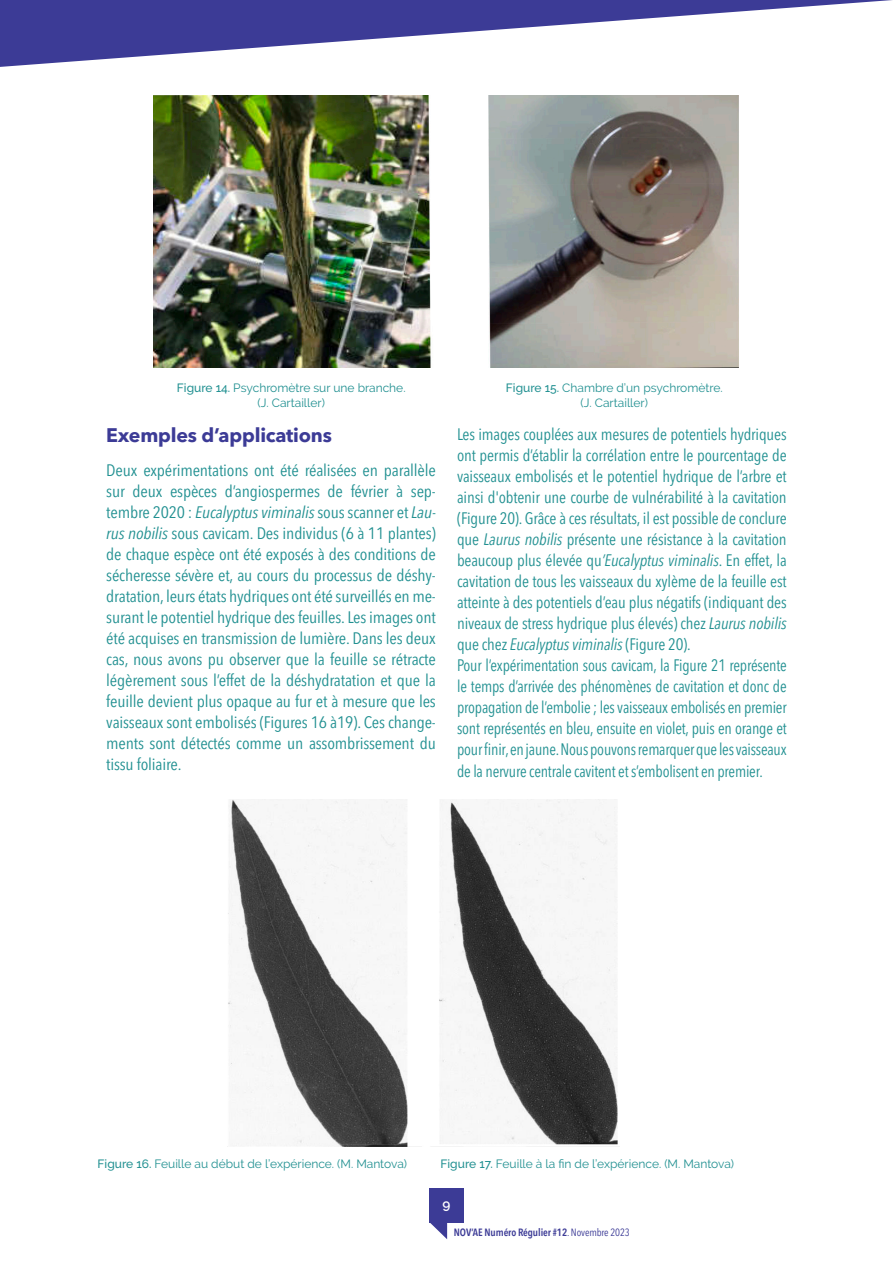
<style>
.page{position:relative;width:893px;height:1263px;background:#fff}
.page>*{position:absolute;margin:0;border:0;box-sizing:border-box;transform-origin:0 0}
.Titre_1{font:700 19.5px "Avenir Next LT Pro";letter-spacing:-.01em;color:#3c3b96}
.Texte_courant{font:condensed 16.5px/21px "Avenir Next LT Pro";letter-spacing:-.01em;color:#219091;text-align:justify;scale:1.06 1}
.Texte_courant-2{font:condensed 16.5px/21px "Avenir Next LT Pro";letter-spacing:-.01em;color:#219091;text-align:justify}
.Texte_courant-3{font:condensed 16.5px/21px "Avenir Next LT Pro";letter-spacing:-.01em;color:#219091;text-align:justify;scale:.95 1}
.t1{font:600 13.5px "Raleway";color:#fff}
.Legende_sarcelle{font:12px "Raleway";color:#219091}
.t2{font:600 condensed 10.5px "Avenir Next LT Pro";letter-spacing:-.01em;color:#3c3b96}
.s1{font-weight:500}
.s2{font-style:italic}
.s3{font-weight:400}
</style>
<div class="page">
<svg style="left:429px;top:1222px;width:18px;height:17px"></svg>
<div style="left:429px;top:1188px;width:34px;height:34px;background:#3c3b96"></div>
<svg style="left:0;top:0;width:892px;height:67px"></svg>
<img style="left:154px;top:96px;width:585px;height:272px">
<img style="left:228px;top:799px;width:391px;height:348px">
<p class="Legende_sarcelle" style="left:177px;top:381px;width:230px"><span class="s1">Figure 14.</span> Psychromètre sur une branche.</p>
<p class="Legende_sarcelle" style="left:258px;top:396px;width:69px">(J. Cartailler)</p>
<p class="Titre_1" style="left:106px;top:423px;width:227px">Exemples d’applications</p>
<p class="Texte_courant" style="left:106px;top:459px;width:312px">Deux expérimentations ont été réalisées en parallèle sur deux espèces d’angiospermes de février à sep&shy;tembre 2020 : <span class="s2">Eucalyptus viminalis</span> sous scanner et <span class="s2">Lau&shy;rus nobilis</span> sous cavicam. Des individus (6 à 11 plantes) de chaque espèce ont été exposés à des conditions de sécheresse sévère et, au cours du processus de déshy&shy;dratation, leurs états hydriques ont été surveillés en me&shy;surant le potentiel hydrique des feuilles. Les images ont été acquises en transmission de lumière. Dans les deux cas, nous avons pu observer que la feuille se rétracte légèrement sous l’effet de la déshydratation et que la feuille devient plus opaque au fur et à mesure que les vaisseaux sont embolisés (Figures 16 à19). Ces change&shy;ments sont détectés comme un assombrissement du tissu foliaire.</p>
<p class="Legende_sarcelle" style="left:506px;top:381px;width:218px"><span class="s1">Figure 15.</span> Chambre d’un psychromètre.</p>
<p class="Legende_sarcelle" style="left:581px;top:396px;width:69px">(J. Cartailler)</p>
<p class="Texte_courant-2" style="left:457px;top:423px;width:331px">Les images couplées aux mesures de potentiels hydriques ont permis d’établir la corrélation entre le pourcentage de vaisseaux embolisés et le potentiel hydrique de l’arbre et ainsi d'obtenir une courbe de vulnérabilité à la cavitation (Figure 20). Grâce à ces résultats, il est possible de conclure que <span class="s2">Laurus nobilis</span> présente une résistance à la cavitation beaucoup plus élevée qu<span class="s2">’Eucalyptus viminalis</span>. En effet, la cavitation de tous les vaisseaux du xylème de la feuille est atteinte à des potentiels d’eau plus négatifs (indiquant des niveaux de stress hydrique plus élevés) chez <span class="s2">Laurus nobilis </span>que chez <span class="s2">Eucalyptus viminalis</span> (Figure 20).</p>
<p class="Texte_courant-3" style="left:457px;top:654px;width:348px">Pour l’expérimentation sous cavicam, la Figure 21 représente le temps d’arrivée des phénomènes de cavitation et donc de propagation de l’embolie ; les vaisseaux embolisés en premier sont représentés en bleu, ensuite en violet, puis en orange et pour finir, en jaune. Nous pouvons remarquer que les vaisseaux</p>
<p class="Texte_courant-3" style="left:457px;top:761px;width:323px">de la nervure centrale cavitent et s’embolisent en premier.</p>
<p class="Legende_sarcelle" style="left:98px;top:1157px;width:311px"><span class="s1">Figure 16.</span> Feuille au début de l’expérience. (M. Mantova)</p>
<p class="Legende_sarcelle" style="left:441px;top:1157px;width:295px"><span class="s1">Figure 17.</span> Feuille à la fin de l’expérience. (M. Mantova)</p>
<p class="t1" style="left:442px;top:1197px;width:9px">9</p>
<p class="t2" style="left:454px;top:1226px;width:177px">NOV’AE Numéro Régulier #12<span class="s3">. Novembre 2023</span></p>
</div>
